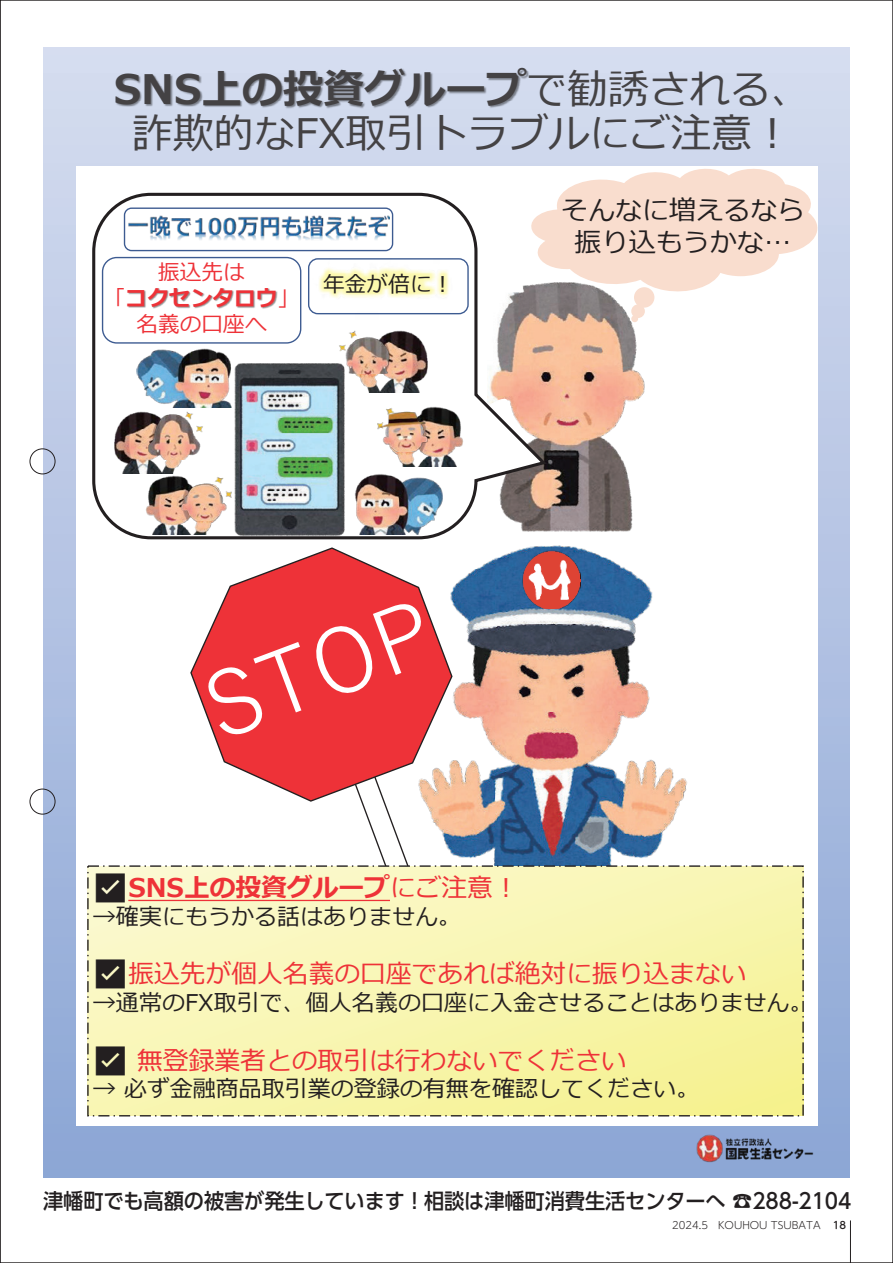
<style>
.page{position:relative;width:893px;height:1263px;background:#fff}
.page>*{position:absolute;margin:0;border:0;box-sizing:border-box;transform-origin:0 0}
.t1{font:40.65px/44px "Meiryo";color:#444244;text-align:center}
.t2{font:27px/32.5px "Meiryo";color:#231f20;text-align:center}
.t3{font:25.8px "Meiryo";color:#ee3238}
.t4{font:700 25.8px "Meiryo";color:#ee3238}
.t5{font:22.95px "Meiryo";color:#231f20}
.t6{font:21.75px/26px "Meiryo";color:#ee3238;text-align:center}
.t7{font:21.75px "Meiryo";color:#231f20}
.t8{font:500 21.3px "UD Shin Go Pro";letter-spacing:-.005em;color:#231f20;scale:.95 1}
.t9{font:300 10.05px "UD Shin M Go Pro";color:#231f20}
.s1{font-weight:700}
.s2{color:#231f20}
.s3{font-weight:400}
.s4{font-weight:500}
</style>
<div class="page">
<div style="left:43px;top:47px;width:807px;height:1130px;background:linear-gradient(to bottom,#d6ddef,#8ca6d5)"></div>
<div style="left:76px;top:166px;width:742px;height:960px;background:#fff"></div>
<img style="left:425px;top:545px;width:262px;height:320px">
<img style="left:522px;top:551px;width:58px;height:57px">
<img style="left:89px;top:56px;width:87px;height:90px">
<img style="left:176px;top:56px;width:379px;height:90px">
<svg style="left:89px;top:867px;width:713px;height:247px;background:#f8f5af"></svg>
<img style="left:690px;top:1131px;width:128px;height:34px">
<div style="left:634px;top:287px;width:20px;height:21px;background:#f9ddce;border-radius:50%"></div>
<img style="left:549px;top:294px;width:102px;height:238px">
<svg style="left:549px;top:166px;width:274px;height:128px"></svg>
<svg style="left:92px;top:192px;width:457px;height:348px"></svg>
<img style="left:213px;top:361px;width:152px;height:179px">
<div style="left:102px;top:257px;width:199px;height:87px;background:#fff;border:1px solid #3d5b91;border-radius:14px"></div>
<img style="left:128px;top:288px;width:150px;height:21px">
<img style="left:302px;top:259px;width:172px;height:61px">
<img style="left:324px;top:324px;width:130px;height:68px">
<img style="left:343px;top:337px;width:50px;height:36px">
<img style="left:355px;top:473px;width:88px;height:61px">
<img style="left:120px;top:475px;width:126px;height:59px">
<img style="left:180px;top:482px;width:48px;height:38px">
<img style="left:136px;top:349px;width:97px;height:59px">
<img style="left:363px;top:407px;width:127px;height:59px">
<img style="left:379px;top:409px;width:50px;height:43px">
<div style="left:125px;top:208px;width:268px;height:43px;background:#fff;border-radius:7px"></div>
<div style="left:124px;top:207px;width:269px;height:44px;border:1px solid #3d5b91;border-radius:7px"></div>
<img style="left:129px;top:216px;width:260px;height:36px">
<img style="left:92px;top:404px;width:127px;height:69px">
<img style="left:147px;top:413px;width:55px;height:47px">
<svg style="left:222px;top:547px;width:231px;height:255px"></svg>
<svg style="left:128px;top:603px;width:295px;height:309px"></svg>
<hr style="left:850px;top:1220px;width:1px;height:43px;background:#231f20">
<div style="left:30px;top:449px;width:25px;height:25px;border:1px solid #231f20;border-radius:50%"></div>
<div style="left:30px;top:789px;width:25px;height:25px;border:1px solid #231f20;border-radius:50%"></div>
<svg style="left:0;top:0;width:1px;height:1263px"></svg>
<h1 class="t1" style="left:114px;top:69px;width:699px"><span class="s1">SNS上の投資グループ</span>で勧誘される、詐欺的なFX取引トラブルにご注意！</h1>
<p class="t6" style="left:104px;top:260px;width:197px">振込先は<br>「<span class="s1">コクセンタロウ</span>」名義の口座へ</p>
<p class="t7" style="left:323px;top:269px;width:132px">年金が倍に！</p>
<p class="t2" style="left:561px;top:195px;width:245px">そんなに増えるなら振り込もうかな…</p>
<p class="t4" style="left:93px;top:870px;width:427px"><span class="s2">✅</span>SNS上の投資グループ<span class="s3">にご注意！</span></p>
<p class="t5" style="left:93px;top:900px;width:370px">→確実にもうかる話はありません。</p>
<p class="t3" style="left:93px;top:956px;width:655px"><span class="s2">✅</span>振込先が個人名義の口座であれば絶対に振り込まない</p>
<p class="t5" style="left:93px;top:987px;width:721px">→通常のFX取引で、個人名義の口座に入金させることはありません。</p>
<p class="t3" style="left:93px;top:1042px;width:535px"><span class="s2">✅</span> 無登録業者との取引は行わないでください</p>
<p class="t5" style="left:93px;top:1073px;width:608px">→ 必ず金融商品取引業の登録の有無を確認してください。</p>
<p class="t8" style="left:43px;top:1184px;width:852px">津幡町でも高額の被害が発生しています！相談は津幡町消費生活センターへ ☎288-2104</p>
<p class="t9" style="left:672px;top:1217px;width:175px">2024.5　KOUHOU TSUBATA <span class="s4">18</span></p>
</div>
